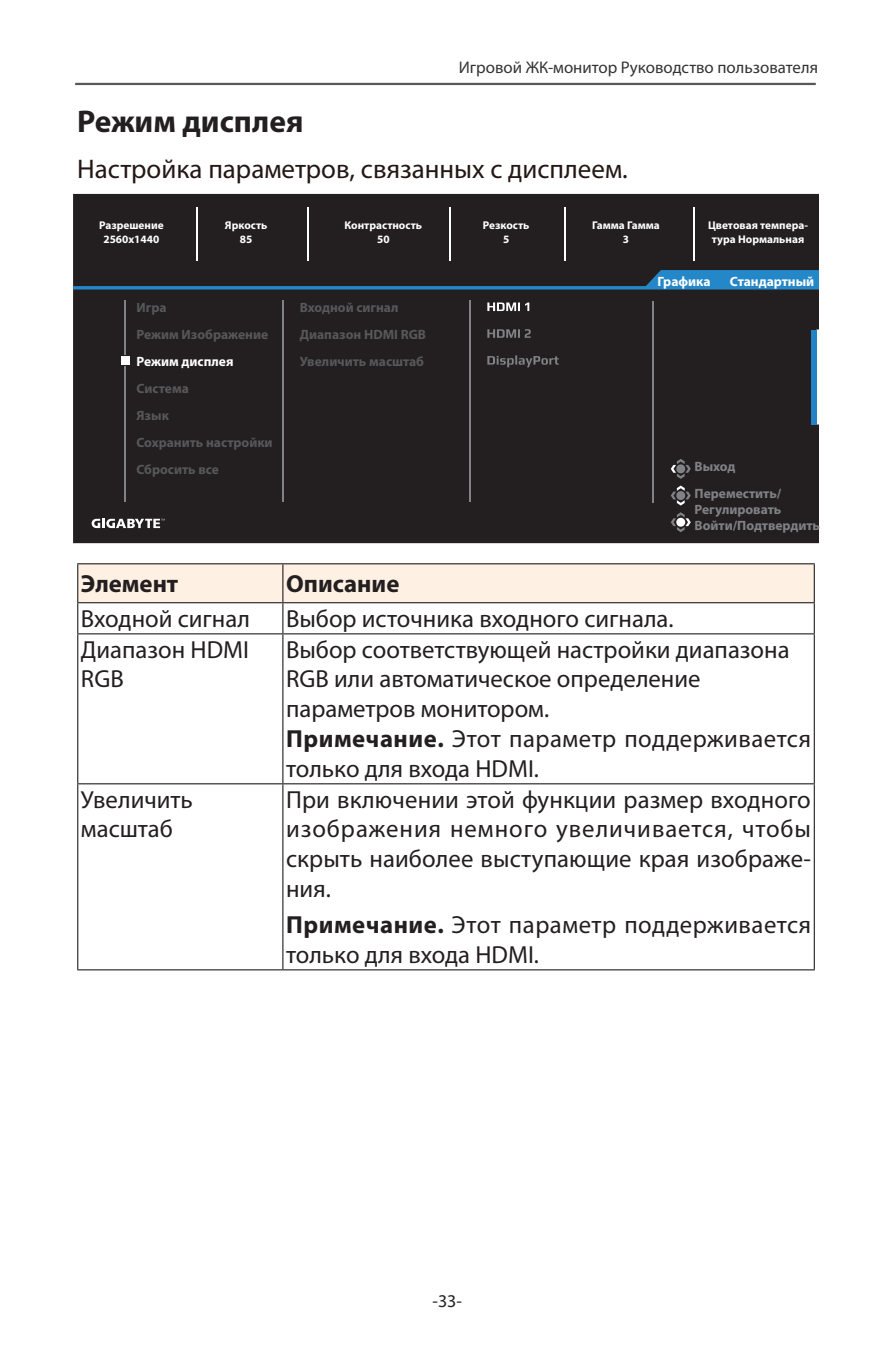
<style>
.page{position:relative;width:893px;height:1346px;background:#fff}
.page>*{position:absolute;margin:0;border:0;box-sizing:border-box;transform-origin:0 0}
.段落样式2{font:700 31.5px "Myriad Pro";color:#231f20}
.t1{font:27px "Myriad Pro";color:#231815}
.t2{font:24.75px/29.7px "Myriad Pro";color:#231f20}
.t3{font:700 24.75px "Myriad Pro";color:#231f20}
.t4{font:18px "Myriad Pro";color:#231f20}
.t5{font:16.88px "Myriad Pro";color:#333}
.t6{font:700 13.5px "Myriad Pro";color:#57585a}
.t7{font:700 13.5px/16.2px "Myriad Pro";color:#808285}
.t8{font:700 13.5px "Myriad Pro";color:#fff}
.t9{font:700 11.25px/13.5px "Myriad Pro";color:#fff;text-align:center}
.s1{font-weight:700}
</style>
<div class="page">
<hr style="left:75px;top:83px;width:741px;height:2px;background:#57585a">
<div style="left:73px;top:194px;width:746px;height:349px;background:#231f20"></div>
<svg style="left:73px;top:270px;width:746px;height:19px"></svg>
<hr style="left:652px;top:301px;width:2px;height:201px;background:#808285">
<hr style="left:124px;top:301px;width:2px;height:54px;background:#808285">
<hr style="left:124px;top:366px;width:2px;height:136px;background:#808285">
<svg style="left:671px;top:459px;width:20px;height:20px"></svg>
<svg style="left:671px;top:485px;width:20px;height:20px"></svg>
<svg style="left:671px;top:512px;width:20px;height:20px"></svg>
<hr style="left:196px;top:207px;width:2px;height:54px;background:#fff">
<hr style="left:307px;top:207px;width:2px;height:54px;background:#fff">
<hr style="left:449px;top:207px;width:1px;height:54px;background:#fff">
<hr style="left:564px;top:207px;width:2px;height:54px;background:#fff">
<hr style="left:694px;top:207px;width:1px;height:54px;background:#fff">
<div style="left:121px;top:357px;width:8px;height:8px;background:#fff"></div>
<hr style="left:282px;top:301px;width:2px;height:201px;background:#808285">
<hr style="left:470px;top:301px;width:1px;height:201px;background:#808285">
<div style="left:811px;top:329px;width:5px;height:95px;background:#2284c6"></div>
<svg style="left:92px;top:519px;width:73px;height:9px"></svg>
<svg style="left:487px;top:302px;width:42px;height:9px"></svg>
<svg style="left:487px;top:329px;width:44px;height:9px"></svg>
<svg style="left:487px;top:355px;width:72px;height:12px"></svg>
<div style="left:78px;top:564px;width:736px;height:38px;background:#fef0e2"></div>
<hr style="left:77px;top:563px;width:206px;height:1px;background:#231f20">
<hr style="left:77px;top:564px;width:1px;height:38px;background:#231f20">
<hr style="left:283px;top:563px;width:532px;height:1px;background:#231f20">
<hr style="left:282px;top:564px;width:1px;height:38px;background:#231f20">
<hr style="left:814px;top:564px;width:1px;height:38px;background:#231f20">
<hr style="left:77px;top:602px;width:206px;height:1px;background:#231f20">
<hr style="left:77px;top:603px;width:1px;height:30px;background:#231f20">
<hr style="left:283px;top:602px;width:532px;height:1px;background:#231f20">
<hr style="left:282px;top:603px;width:1px;height:30px;background:#231f20">
<hr style="left:814px;top:603px;width:1px;height:30px;background:#231f20">
<hr style="left:77px;top:633px;width:206px;height:1px;background:#231f20">
<hr style="left:77px;top:634px;width:1px;height:149px;background:#231f20">
<hr style="left:283px;top:633px;width:532px;height:1px;background:#231f20">
<hr style="left:282px;top:634px;width:1px;height:149px;background:#231f20">
<hr style="left:814px;top:634px;width:1px;height:149px;background:#231f20">
<hr style="left:77px;top:783px;width:206px;height:1px;background:#231f20">
<hr style="left:77px;top:784px;width:1px;height:185px;background:#231f20">
<hr style="left:283px;top:783px;width:532px;height:1px;background:#231f20">
<hr style="left:282px;top:784px;width:1px;height:185px;background:#231f20">
<hr style="left:814px;top:784px;width:1px;height:185px;background:#231f20">
<hr style="left:77px;top:969px;width:206px;height:1px;background:#231f20">
<hr style="left:283px;top:969px;width:532px;height:1px;background:#231f20">
<p class="t5" style="left:459px;top:57px;width:361px">Игровой ЖК-монитор Руководство пользователя</p>
<p class="段落样式2" style="left:77px;top:100px;width:228px">Режим дисплея</p>
<p class="t1" style="left:77px;top:153px;width:552px">Настройка параметров, связанных с дисплеем.</p>
<p class="t9" style="left:99px;top:219px;width:66px">Разрешение<br>2560x1440</p>
<p class="t9" style="left:225px;top:219px;width:44px">Яркость</p>
<p class="t9" style="left:240px;top:232px;width:14px">85</p>
<p class="t6" style="left:136px;top:299px;width:32px">Игра</p>
<p class="t6" style="left:136px;top:326px;width:133px">Режим Изображение</p>
<p class="t8" style="left:136px;top:353px;width:98px">Режим дисплея</p>
<p class="t6" style="left:136px;top:380px;width:54px">Система</p>
<p class="t6" style="left:136px;top:407px;width:34px">Язык</p>
<p class="t6" style="left:136px;top:434px;width:138px">Сохранить настройки</p>
<p class="t6" style="left:136px;top:461px;width:84px">Сбросить все</p>
<p class="t9" style="left:345px;top:219px;width:79px">Контрастность</p>
<p class="t9" style="left:377px;top:232px;width:14px">50</p>
<p class="t6" style="left:300px;top:299px;width:100px">Входной сигнал</p>
<p class="t6" style="left:300px;top:326px;width:128px">Диапазон HDMI RGB</p>
<p class="t6" style="left:300px;top:353px;width:126px">Увеличить масштаб</p>
<p class="t9" style="left:483px;top:219px;width:48px">Резкость</p>
<p class="t9" style="left:503px;top:232px;width:8px">5</p>
<p class="t9" style="left:592px;top:219px;width:69px">Гамма Гамма<br>3</p>
<p class="t9" style="left:708px;top:219px;width:101px">Цветовая темпера&shy;тура Нормальная</p>
<p class="t8" style="left:658px;top:272px;width:55px">Графика</p>
<p class="t8" style="left:730px;top:272px;width:86px">Стандартный</p>
<p class="t7" style="left:695px;top:458px;width:42px">Выход</p>
<p class="t7" style="left:695px;top:485px;width:88px">Переместить/<br>Регулировать</p>
<p class="t7" style="left:695px;top:517px;width:127px">Войти/Подтвердить</p>
<p class="t3" style="left:81px;top:567px;width:99px">Элемент</p>
<p class="t3" style="left:286px;top:567px;width:115px">Описание</p>
<p class="t2" style="left:81px;top:603px;width:171px">Входной сигнал</p>
<p class="t2" style="left:286px;top:603px;width:389px">Выбор источника входного сигнала.</p>
<p class="t2" style="left:81px;top:634px;width:170px">Диапазон HDMI<br>RGB</p>
<p class="t2" style="left:286px;top:634px;width:505px">Выбор соответствующей настройки диапазона<br>RGB или автоматическое определение параметров монитором.</p>
<p class="t2" style="left:286px;top:723px;width:526px"><span class="s1">Примечание.</span> Этот параметр поддерживается только для входа HDMI.</p>
<p class="t2" style="left:81px;top:784px;width:113px">Увеличить масштаб</p>
<p class="t2" style="left:286px;top:784px;width:526px;text-align:justify">При включении этой функции размер входного изображения немного увеличивается, чтобы скрыть наиболее выступающие края изображе&shy;ния.</p>
<p class="t2" style="left:286px;top:909px;width:527px"><span class="s1">Примечание.</span> Этот параметр поддерживается только для входа HDMI.</p>
<p class="t4" style="left:432px;top:1289px;width:31px">-33-</p>
</div>
